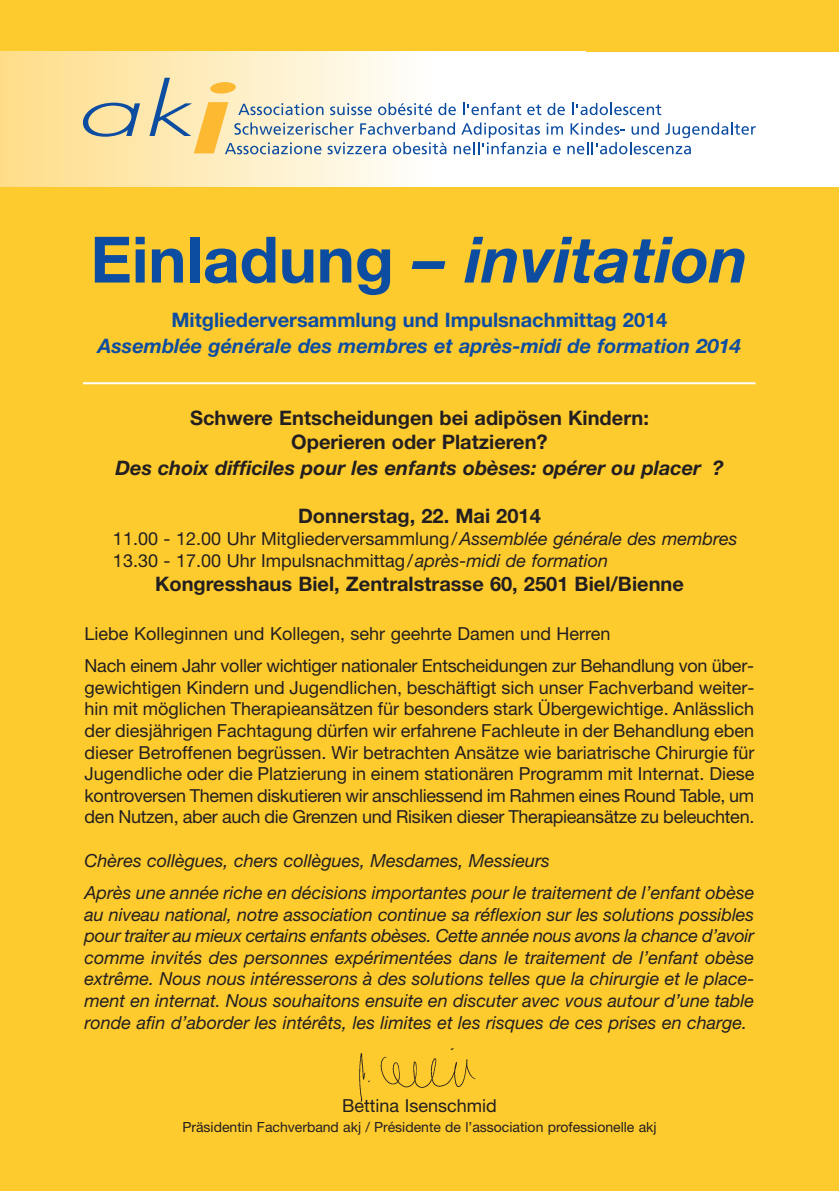
<style>
.page{position:relative;width:840px;height:1191px;background:#fff}
.page>*{position:absolute;margin:0;border:0;box-sizing:border-box;transform-origin:0 0}
.t1{font:italic 700 64px "Helvetica Neue";color:#0d4da1}
.t2{font:700 20px/24px "Helvetica Neue";color:#231f20;text-align:center}
.t3{font:italic 700 20px "Helvetica Neue";color:#0d4da1}
.t4{font:italic 700 20px "Helvetica Neue";color:#231f20}
.t5{font:700 20px "Helvetica Neue";color:#0d4da1}
.t6{font:18px/21.6px "Helvetica Neue";color:#231f20}
.t7{font:italic 18px/21.6px "Helvetica Neue";color:#231f20}
.t8{font:14px "Helvetica Neue";color:#231f20}
.s1{font-style:normal}
.s2{font-style:italic}
</style>
<div class="page">
<div style="left:0;top:1px;width:838px;height:1190px;background:#fecb2f"></div>
<div style="left:0;top:52px;width:838px;height:134px;background:#fff"></div>
<div style="left:0;top:52px;width:585px;height:134px;background:linear-gradient(to right,#fedf8d,#fdffff)"></div>
<svg style="left:83px;top:103px;width:57px;height:34px;background:#b7b8a2"></svg>
<svg style="left:149px;top:78px;width:606px;height:76px"></svg>
<hr style="left:83px;top:382px;width:672px;height:2px;background:#fff">
<img style="left:359px;top:1048px;width:117px;height:54px">
<h1 class="t1" style="left:90px;top:220px;width:659px"><span class="s1">Einladung</span> – invitation</h1>
<p class="t5" style="left:171px;top:307px;width:497px">Mitgliederversammlung und Impulsnachmittag 2014</p>
<p class="t3" style="left:98px;top:333px;width:644px">Assemblée générale des membres et après-midi de formation 2014</p>
<p class="t2" style="left:190px;top:405px;width:460px">Schwere Entscheidungen bei adipösen Kindern:<br>Operieren oder Platzieren?</p>
<p class="t4" style="left:115px;top:455px;width:609px">Des choix difficiles pour les enfants obèses: opérer ou placer ?</p>
<p class="t2" style="left:298px;top:503px;width:244px">Donnerstag, 22. Mai 2014</p>
<p class="t6" style="left:113px;top:527px;width:625px">11.00 - 12.00 Uhr Mitgliederversammlung/<span class="s2">Assemblée générale des membres<br></span>13.30 - 17.00 Uhr Impulsnachmittag/<span class="s2">après-midi de formation</span></p>
<p class="t2" style="left:155px;top:571px;width:530px">Kongresshaus Biel, Zentralstrasse 60, 2501 Biel/Bienne</p>
<p class="t6" style="left:85px;top:617px;width:670px;line-height:32.4px">Liebe Kolleginnen und Kollegen, sehr geehrte Damen und Herren<br>Nach einem Jahr voller wichtiger nationaler Entscheidungen zur Behandlung von über-</p>
<p class="t6" style="left:85px;top:676px;width:671px;text-align:justify">gewichtigen Kindern und Jugendlichen, beschäftigt sich unser Fachverband weiter&shy;hin mit möglichen Therapieansätzen für besonders stark Übergewichtige. Anlässlich der diesjährigen Fachtagung dürfen wir erfahrene Fachleute in der Behandlung eben dieser Betroffenen begrüssen. Wir betrachten Ansätze wie bariatrische Chirurgie für Jugendliche oder die Platzierung in einem stationären Programm mit Internat. Diese kontroversen Themen diskutieren wir anschliessend im Rahmen eines Round Table, um den Nutzen, aber auch die Grenzen und Risiken dieser Therapieansätze zu beleuchten.</p>
<p class="t7" style="left:85px;top:843px;width:671px;line-height:32.4px">Chères collègues, chers collègues, Mesdames, Messieurs<br>Après une année riche en décisions importantes pour le traitement de l’enfant obèse</p>
<p class="t7" style="left:85px;top:903px;width:671px;text-align:justify">au niveau national, notre association continue sa réflexion sur les solutions possibles pour traiter au mieux certains enfants obèses. Cette année nous avons la chance d’avoir comme invités des personnes expérimentées dans le traitement de l’enfant obèse extrême. Nous nous intéresserons à des solutions telles que la chirurgie et le place&shy;ment en internat. Nous souhaitons ensuite en discuter avec vous autour d’une table ronde afin d’aborder les intérêts, les limites et les risques de ces prises en charge.</p>
<p class="t6" style="left:342px;top:1094px;width:156px">Bettina Isenschmid</p>
<p class="t8" style="left:182px;top:1119px;width:475px">Präsidentin Fachverband akj / Présidente de l’association professionelle akj</p>
</div>
